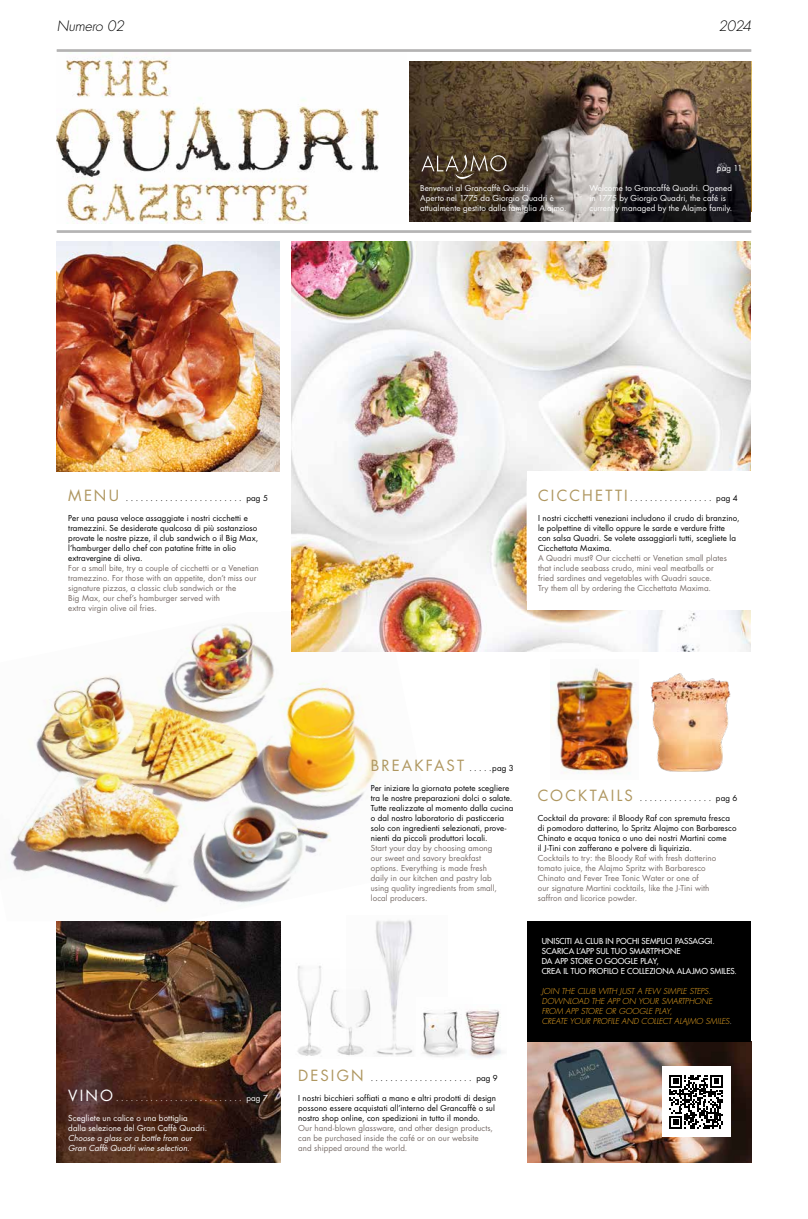
<style>
.page{position:relative;width:808px;height:1219px;background:#fff}
.page>*{position:absolute;margin:0;border:0;box-sizing:border-box;transform-origin:0 0}
.t1{font:15px "Futura Std";letter-spacing:.14em;color:#af9760}
.t2{font:italic 300 14px "Futura Std";letter-spacing:-.01em;color:#000}
.t3{font:italic 300 14px "Futura Std";letter-spacing:-.03em;color:#000}
.t4{font:8px/10px "Futura Std";letter-spacing:.01em;color:#000}
.t5{font:8px/10px "Futura Std";letter-spacing:.01em;color:#776c68}
.t6{font:8px/10px "Futura Std";letter-spacing:.01em;color:#fff}
.t7{font:italic 300 8px/10px "Futura Std";color:#f9b026}
.t8{font:500 8px/10px "Futura Std";color:#fff}
.t9{font:italic 8px/10px "Futura Std";letter-spacing:.01em;color:#fff}
.s1{font-size:15px;color:#af9760}
.s2{font-size:15px}
.s3{font-size:8px;color:#000}
.s4{color:#fff}
</style>
<div class="page">
<img style="left:551px;top:668px;width:88px;height:106px">
<img style="left:527px;top:1041px;width:224px;height:121px">
<div style="left:662px;top:1067px;width:68px;height:70px;background:#fff"></div>
<svg style="left:669px;top:1075px;width:54px;height:54px"></svg>
<img style="left:57px;top:52px;width:322px;height:172px">
<img style="left:9px;top:623px;width:430px;height:281px">
<hr style="left:57px;top:50px;width:694px;height:1px;background:#b3b2b2">
<hr style="left:57px;top:51px;width:694px;height:1px;background:#b3b2b2">
<hr style="left:57px;top:231px;width:694px;height:1px;background:#b3b2b2">
<hr style="left:57px;top:232px;width:694px;height:1px;background:#b3b2b2">
<img style="left:56px;top:921px;width:225px;height:241px">
<img style="left:57px;top:241px;width:223px;height:230px">
<img style="left:291px;top:241px;width:460px;height:410px">
<div style="left:527px;top:471px;width:224px;height:138px;background:#fff"></div>
<img style="left:410px;top:62px;width:341px;height:159px">
<svg style="left:421px;top:154px;width:85px;height:25px;background:#5f5140"></svg>
<img style="left:650px;top:673px;width:81px;height:99px">
<div style="left:527px;top:921px;width:224px;height:120px;background:#000"></div>
<img style="left:375px;top:920px;width:38px;height:136px">
<img style="left:423px;top:1010px;width:32px;height:47px">
<img style="left:455px;top:1009px;width:47px;height:49px">
<img style="left:340px;top:970px;width:40px;height:86px">
<img style="left:297px;top:966px;width:43px;height:90px">
<h2 class="t2" style="left:57px;top:17px;width:69px">Numero 02</h2>
<h2 class="t3" style="left:718px;top:17px;width:34px">2024</h2>
<p class="t6" style="left:717px;top:163px;width:27px">pag 11</p>
<p class="t6" style="left:420px;top:183px;width:147px">Benvenuti al Grancaffè Quadri.<br>Aperto nel 1775 da Giorgio Quadri è attualmente gestito dalla famiglia Alajmo.</p>
<p class="t6" style="left:589px;top:183px;width:144px">Welcome to Grancaffè Quadri. Opened in 1775 by Giorgio Quadri, the café is currently managed by the Alajmo family.</p>
<p class="t4" style="left:68px;top:493px;width:201px"><span class="s1">MENU</span> . . . . . . . . . . . . . . . . . . . . . . . . pag 5</p>
<p class="t4" style="left:68px;top:513px;width:191px">Per una pausa veloce assaggiate i nostri cicchetti e tramezzini. Se desiderate qualcosa di più sostanzioso provate le nostre pizze, il club sandwich o il Big Max, l’hamburger dello chef con patatine fritte in olio extravergine di oliva.</p>
<p class="t5" style="left:68px;top:563px;width:192px">For a small bite, try a couple of cicchetti or a Venetian tramezzino. For those with an appetite, don’t miss our signature pizzas, a classic club sandwich or the<br>Big Max, our chef’s hamburger served with<br>extra virgin olive oil fries.</p>
<p class="t4" style="left:538px;top:493px;width:201px"><span class="s1">CICCHETTI</span> . . . . . . . . . . . . . . . . . pag 4</p>
<p class="t4" style="left:538px;top:513px;width:203px">I nostri cicchetti veneziani includono il crudo di branzino, le polpettine di vitello oppure le sarde e verdure fritte con salsa Quadri. Se volete assaggiarli tutti, scegliete la Cicchettata Maxima.</p>
<p class="t5" style="left:538px;top:553px;width:190px">A Quadri must? Our cicchetti or Venetian small plates that include seabass crudo, mini veal meatballs or fried sardines and vegetables with Quadri sauce.<br>Try them all by ordering the Cicchettata Maxima.</p>
<p class="t6" style="left:68px;top:1093px;width:201px"><span class="s2">VINO</span> . . . . . . . . . . . . . . . . . . . . . . . . . . pag 7</p>
<p class="t6" style="left:68px;top:1113px;width:139px">Scegliete un calice o una bottiglia dalla selezione del Gran Caffè Quadri.</p>
<p class="t9" style="left:68px;top:1133px;width:125px">Choose a glass or a bottle from our<br>Gran Caffè Quadri wine selection.</p>
<h1 class="t1" style="left:371px;top:756px;width:145px">BREAKFAST <span class="s3">. . . . pag 3</span></h1>
<p class="t4" style="left:371px;top:783px;width:144px">Per iniziare la giornata potete scegliere tra le nostre preparazioni dolci o salate.<br>Tutte realizzate al momento dalla cucina o dal nostro laboratorio di pasticceria solo con ingredienti selezionati, prove&shy;nienti da piccoli produttori locali.</p>
<p class="t5" style="left:371px;top:843px;width:128px">Start your day by choosing among our sweet and savory breakfast options. Everything is made fresh daily in our kitchen and pastry lab using quality ingredients from small, local producers.</p>
<p class="t4" style="left:298px;top:1073px;width:201px"><span class="s1">DESIGN</span> . . . . . . . . . . . . . . . . . . . . . pag 9</p>
<p class="t4" style="left:298px;top:1093px;width:199px">I nostri bicchieri soffiati a mano e altri prodotti di design possono essere acquistati all’interno del Grancaffè o sul nostro shop online, con spedizioni in tutto il mondo.</p>
<p class="t5" style="left:298px;top:1123px;width:196px">Our hand-blown glassware, and other design products, can be purchased inside the café or on our website and shipped around the world.</p>
<p class="t4" style="left:538px;top:793px;width:201px"><span class="s1">COCKTAILS</span> . . . . . . . . . . . . . . . pag 6</p>
<p class="t4" style="left:538px;top:813px;width:200px">Cocktail da provare: il Bloody Raf con spremuta fresca di pomodoro datterino, lo Spritz Alajmo con Barbaresco Chinato e acqua tonica o uno dei nostri Martini come<br>il J-Tini con zafferano e polvere di liquirizia.</p>
<p class="t5" style="left:538px;top:853px;width:180px">Cocktails to try: the Bloody Raf with fresh datterino tomato juice, the Alajmo Spritz with Barbaresco Chinato and Fever Tree Tonic Water or one of<br>our signature Martini cocktails, like the J-Tini with saffron and licorice powder.</p>
<p class="t8" style="left:542px;top:936px;width:197px">UNISCITI AL CLUB IN POCHI SEMPLICI PASSAGGI.<br>SCARICA L’APP SUL TUO SMARTPHONE<br>DA APP STORE O GOOGLE PLAY,<br>CREA IL TUO PROFILO E COLLEZIONA ALAJMO SMILES.</p>
<p class="t7" style="left:542px;top:986px;width:192px">JOIN THE CLUB WITH JUST A FEW SIMPLE STEPS.<br>DOWNLOAD THE APP ON YOUR SMARTPHONE FROM APP STORE OR GOOGLE PLAY,<br>CREATE YOUR PROFILE AND COLLECT ALAJMO SMILES<span class="s4">.</span></p>
</div>
